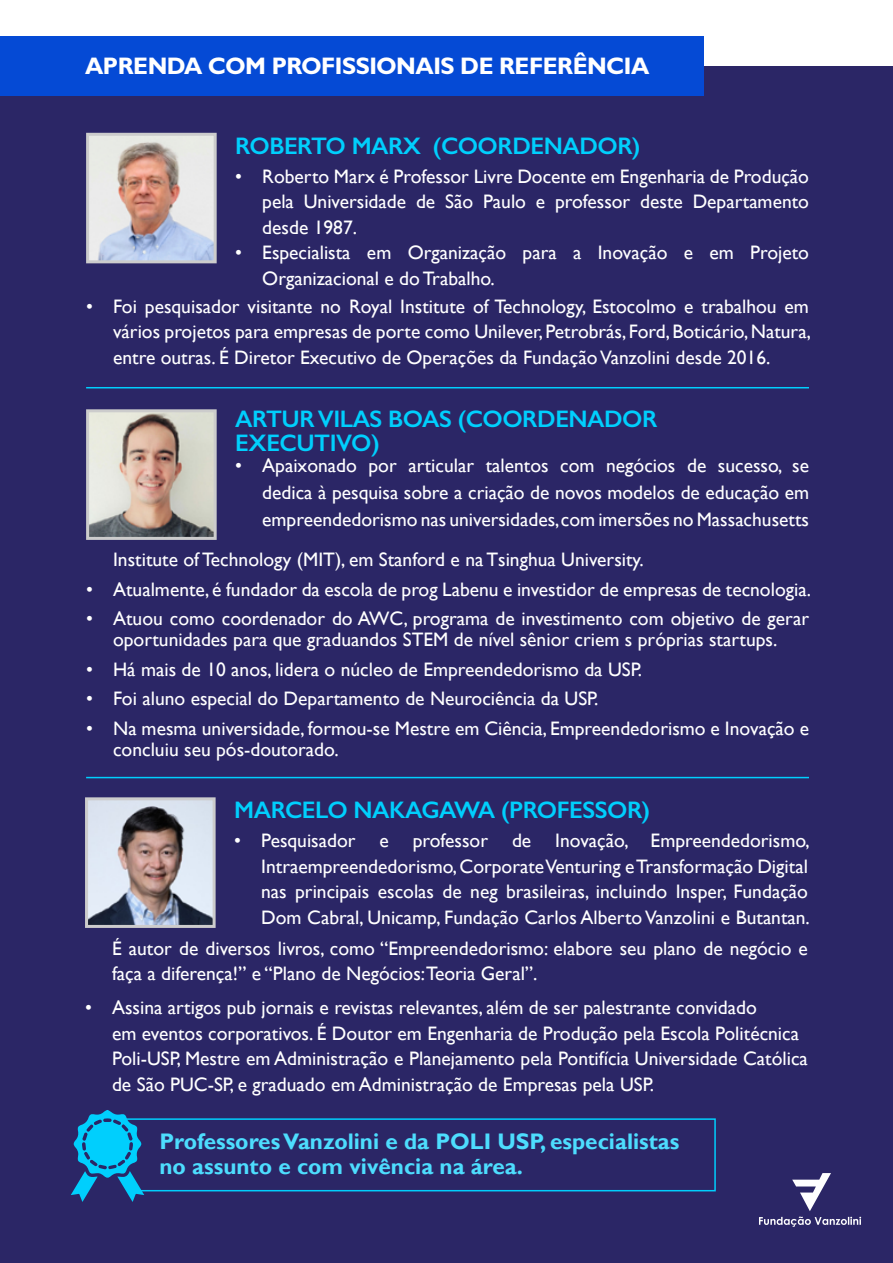
<style>
.page{position:relative;width:893px;height:1263px;background:#fff}
.page>*{position:absolute;margin:0;border:0;box-sizing:border-box;transform-origin:0 0}
.t1{font:600 24px/24px "Gill Sans";letter-spacing:-.02em;color:#00cffd}
.t2{font:700 24px "Gill Sans";letter-spacing:-.02em;color:#fff}
.t3{font:700 22.5px/25.5px "Gill Sans";color:#4dddfe}
.t4{font:19.5px/25.5px "Gill Sans";color:#fff;text-align:justify}
</style>
<div class="page">
<div style="left:0;top:66px;width:893px;height:1197px;background:#2b2666"></div>
<div style="left:0;top:36px;width:704px;height:60px;background:#054ad5"></div>
<svg style="left:71px;top:1110px;width:645px;height:92px"></svg>
<img style="left:90px;top:413px;width:123px;height:123px">
<div style="left:86px;top:409px;width:131px;height:131px;border:3px solid #ccc"></div>
<hr style="left:86px;top:387px;width:723px;height:1px;background:#00cffd">
<hr style="left:86px;top:777px;width:723px;height:1px;background:#00cffd">
<img style="left:90px;top:137px;width:123px;height:122px">
<div style="left:86px;top:133px;width:131px;height:130px;border:3px solid #ccc"></div>
<img style="left:89px;top:801px;width:123px;height:123px">
<div style="left:85px;top:797px;width:131px;height:131px;border:3px solid #ccc"></div>
<svg style="left:759px;top:1173px;width:102px;height:54px"></svg>
<p class="t2" style="left:85px;top:51px;width:566px">APRENDA COM PROFISSIONAIS DE REFERÊNCIA</p>
<p class="t1" style="left:235px;top:134px;width:407px">ROBERTO MARX (COORDENADOR)</p>
<p class="t4" style="left:262px;top:164px;width:548px;text-indent:-27px">• Roberto Marx é Professor Livre Docente em Engenharia de Produção pela Universidade de São Paulo e professor deste Departamento desde 1987.</p>
<p class="t4" style="left:262px;top:240px;width:548px;text-indent:-27px">• Especialista em Organização para a Inovação e em Projeto<br>Organizacional e do Trabalho.</p>
<p class="t4" style="left:113px;top:294px;width:699px;text-indent:-27px">• Foi pesquisador visitante no Royal Institute of Technology, Estocolmo e trabalhou em vários projetos para empresas de porte como Unilever, Petrobrás, Ford, Boticário, Natura, entre outras. É Diretor Executivo de Operações da Fundação Vanzolini desde 2016.</p>
<p class="t1" style="left:235px;top:406px;width:424px">ARTUR VILAS BOAS (COORDENADOR<br>EXECUTIVO)</p>
<p class="t4" style="left:262px;top:452px;width:548px;line-height:27px;text-indent:-27px">• Apaixonado por articular talentos com negócios de sucesso, se dedica à pesquisa sobre a criação de novos modelos de educação em empreendedorismo nas universidades, com imersões no Massachusetts</p>
<p class="t4" style="left:113px;top:547px;width:532px">Institute of Technology (MIT), em Stanford e na Tsinghua University.</p>
<p class="t4" style="left:86px;top:577px;width:726px">• Atualmente, é fundador da escola de prog Labenu e investidor de empresas de tecnologia.</p>
<p class="t4" style="left:86px;top:609px;width:724px;line-height:21px;text-align:center">• Atuou como coordenador do AWC, programa de investimento com objetivo de gerar oportunidades para que graduandos STEM de nível sênior criem s próprias startups.</p>
<p class="t4" style="left:86px;top:657px;width:557px">• Há mais de 10 anos, lidera o núcleo de Empreendedorismo da USP.</p>
<p class="t4" style="left:86px;top:686px;width:514px">• Foi aluno especial do Departamento de Neurociência da USP.</p>
<p class="t4" style="left:113px;top:718px;width:697px;line-height:21px;text-indent:-27px">• Na mesma universidade, formou-se Mestre em Ciência, Empreendedorismo e Inovação e concluiu seu pós-doutorado.</p>
<p class="t1" style="left:234px;top:798px;width:417px">MARCELO NAKAGAWA (PROFESSOR)</p>
<p class="t4" style="left:261px;top:828px;width:550px;text-indent:-27px">• Pesquisador e professor de Inovação, Empreendedorismo, Intraempreendedorismo, Corporate Venturing e Transformação Digital nas principais escolas de neg brasileiras, incluindo Insper, Fundação Dom Cabral, Unicamp, Fundação Carlos Alberto Vanzolini e Butantan.</p>
<p class="t4" style="left:112px;top:936px;width:697px">É autor de diversos livros, como “Empreendedorismo: elabore seu plano de negócio e faça a diferença!” e “Plano de Negócios:Teoria Geral”.</p>
<p class="t4" style="left:112px;top:995px;width:697px;text-align:left;text-indent:-27px">• Assina artigos pub jornais e revistas relevantes, além de ser palestrante convidado<br>em eventos corporativos. É Doutor em Engenharia de Produção pela Escola Politécnica Poli-USP, Mestre em Administração e Planejamento pela Pontifícia Universidade Católica de São PUC-SP, e graduado em Administração de Empresas pela USP.</p>
<p class="t3" style="left:159px;top:1129px;width:521px">Professores Vanzolini e da POLI USP, especialistas no assunto e com vivência na área.</p>
</div>
